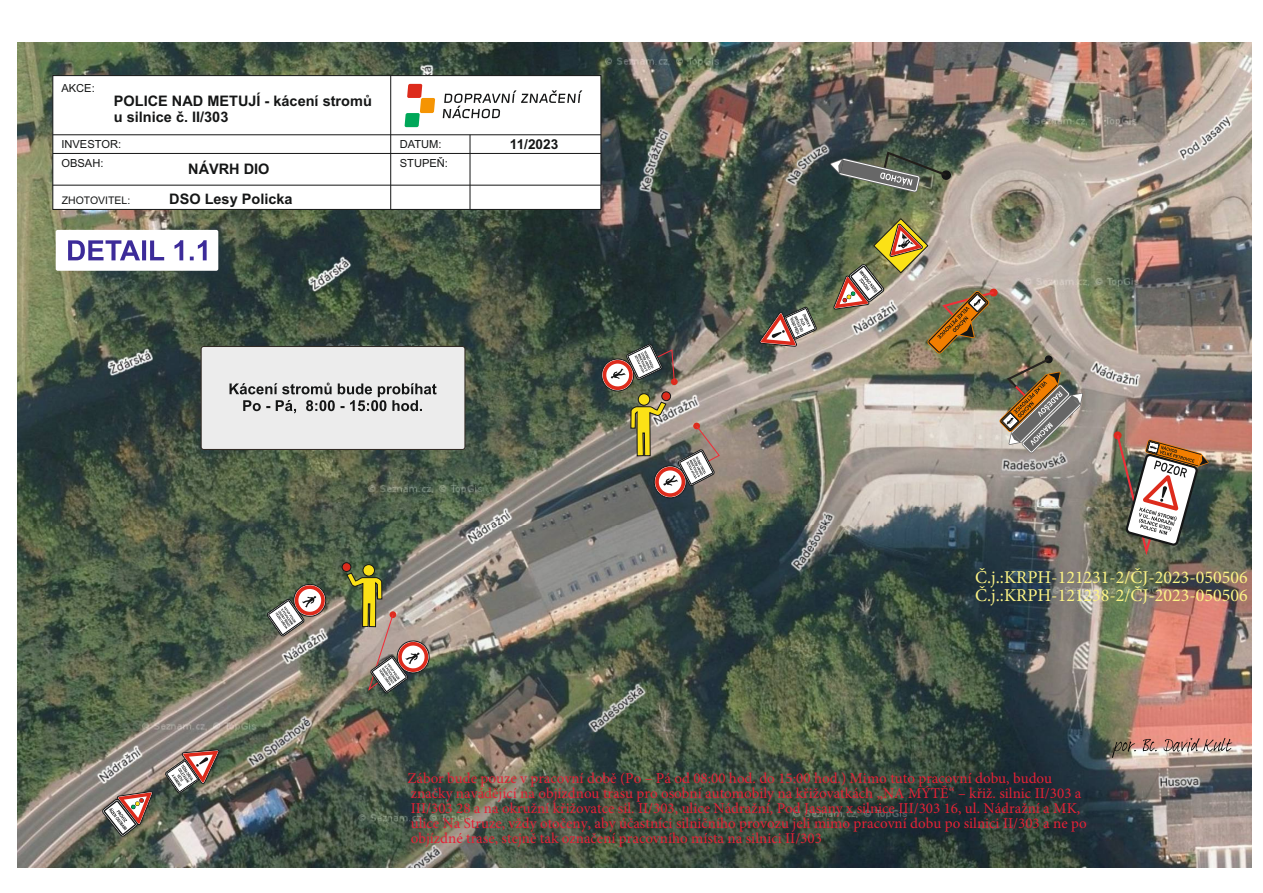
<style>
.page{position:relative;width:1263px;height:893px;background:#fff}
.page>*{position:absolute;margin:0;border:0;box-sizing:border-box;transform-origin:0 0}
.t1{font:18px/18px "Minion Pro";color:#fcf485}
.t2{font:15px/15px "Minion Pro";color:#e52136}
.t3{font:700 14.55px/16.2px "Arial";color:#151616}
.t4{font:700 13.65px "Arial";color:#151616}
.t5{font:11.1px/19.2px "Arial";color:#151616}
.t6{font:10.5px "Arial";color:#151616}
</style>
<div class="page">
<img style="left:17px;top:524px;width:896px;height:343px">
<img style="left:17px;top:235px;width:958px;height:289px">
<img style="left:17px;top:43px;width:958px;height:192px">
<img style="left:926px;top:43px;width:325px;height:166px">
<img style="left:975px;top:206px;width:276px;height:302px">
<img style="left:913px;top:508px;width:338px;height:359px">
<div style="left:56px;top:230px;width:162px;height:41px;background:#fff;border-radius:2px"></div>
<svg style="left:68px;top:240px;width:139px;height:20px"></svg>
<div style="left:53px;top:75px;width:548px;height:135px;background:#fff;border:1px solid #151616"></div>
<hr style="left:53px;top:135px;width:548px;height:1px;background:#151616">
<hr style="left:53px;top:153px;width:548px;height:1px;background:#151616">
<hr style="left:53px;top:185px;width:548px;height:1px;background:#151616">
<hr style="left:390px;top:76px;width:1px;height:133px;background:#151616">
<hr style="left:470px;top:135px;width:1px;height:74px;background:#151616">
<svg style="left:443px;top:90px;width:139px;height:28px"></svg>
<svg style="left:405px;top:84px;width:30px;height:43px"></svg>
<svg style="left:1114px;top:431px;width:8px;height:8px"></svg>
<div style="left:990px;top:289px;width:7px;height:7px;background:#dd2b1c;border-radius:50%"></div>
<svg style="left:941px;top:170px;width:10px;height:10px"></svg>
<svg style="left:830px;top:150px;width:119px;height:43px;background:#576257"></svg>
<svg style="left:165px;top:750px;width:54px;height:43px"></svg>
<div style="left:342px;top:562px;width:9px;height:10px;background:#dd2b1c;border:1px solid #151616;border-radius:50%"></div>
<img style="left:927px;top:290px;width:156px;height:163px">
<img style="left:1115px;top:433px;width:93px;height:126px">
<svg style="left:874px;top:219px;width:54px;height:54px"></svg>
<svg style="left:890px;top:224px;width:33px;height:33px"></svg>
<svg style="left:102px;top:791px;width:51px;height:46px"></svg>
<svg style="left:760px;top:307px;width:56px;height:40px"></svg>
<svg style="left:834px;top:264px;width:50px;height:45px"></svg>
<svg style="left:267px;top:584px;width:59px;height:52px"></svg>
<svg style="left:346px;top:450px;width:83px;height:243px;background:#737561"></svg>
<svg style="left:602px;top:252px;width:119px;height:246px;background:#68685e"></svg>
<div style="left:201px;top:346px;width:264px;height:104px;background:#ececec;border:1px solid #322a24;border-radius:3px"></div>
<svg style="left:229px;top:383px;width:208px;height:30px"></svg>
<img style="left:1111px;top:718px;width:122px;height:52px">
<p class="t5" style="left:61px;top:79px;width:35px">AKCE:</p>
<p class="t3" style="left:114px;top:94px;width:259px">POLICE NAD METUJÍ - kácení stromů u silnice č. II/303</p>
<p class="t5" style="left:61px;top:135px;width:61px">INVESTOR:<br>OBSAH:</p>
<p class="t5" style="left:400px;top:136px;width:50px;line-height:18.3px">DATUM:<br>STUPEŇ:</p>
<p class="t3" style="left:169px;top:155px;width:125px;line-height:29.8px;text-align:center">NÁVRH DIO<br>DSO Lesy Policka</p>
<p class="t6" style="left:62px;top:196px;width:70px">ZHOTOVITEL:</p>
<p class="t4" style="left:510px;top:139px;width:50px">11/2023</p>
<p class="t1" style="left:975px;top:568px;width:274px">Č.j.:KRPH-121231-2/ČJ-2023-050506<br>Č.j.:KRPH-121238-2/ČJ-2023-050506</p>
<p class="t2" style="left:407px;top:771px;width:681px">Zábor bude pouze v pracovní době (Po – Pá od 08:00 hod. do 15:00 hod.) Mimo tuto pracovní dobu, budou značky navádějící na objízdnou trasu pro osobní automobily na křižovatkách „NA MÝTĚ“ – křiž. silnic II/303 a III/303 28 a na okružní křižovatce sil. II/303, ulice Nádražní, Pod Jasany x silnice III/303 16, ul. Nádražní a MK, ulice Na Struze, vždy otočeny, aby účastníci silničního provozu jeli mimo pracovní dobu po silnici II/303 a ne po objízdné trase, stejně tak označení pracovního místa na silnici II/303</p>
</div>
